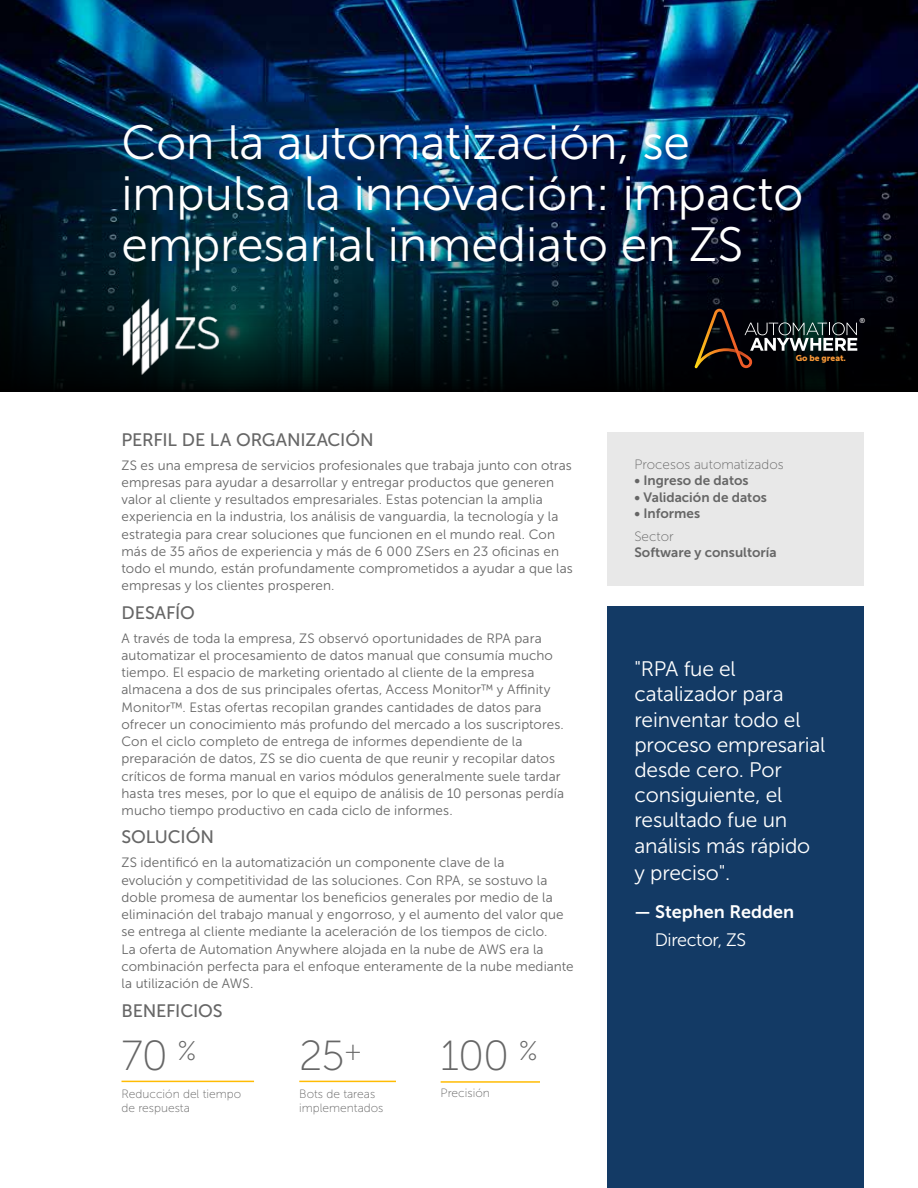
<style>
.page{position:relative;width:918px;height:1188px;background:#fff}
.page>*{position:absolute;margin:0;border:0;box-sizing:border-box;transform-origin:0 0}
.t1{font:48px/51px "Museo Sans 300";color:#fff}
.t2{font:42px "Museo Sans 100";letter-spacing:-.025em;color:#666}
.t3{font:21px/25.5px "Museo Sans 300";letter-spacing:-.01em;color:#fff}
.t4{font:18px "Museo Sans 500";letter-spacing:-.005em;color:#666}
.t5{font:18px "Museo Sans 700";color:#fff}
.t6{font:18px "Museo Sans 300";letter-spacing:-.025em;color:#fff}
.t7{font:13.5px/17.2px "Museo Sans 300";letter-spacing:.01em;color:#666}
.t8{font:13.5px "Museo Sans 700";color:#666}
.t9{font:13.5px "Museo Sans 100";color:#666}
.t10{font:12px/14.4px "Museo Sans 100";color:#666}
.t11{font:8.4px "Museo Sans 900";color:#f79837}
.t12{font:7.05px "Museo Sans 500";color:#fff}
</style>
<div class="page">
<svg style="left:0;top:0;width:918px;height:392px;background:#031d38"></svg>
<svg style="left:694px;top:309px;width:163px;height:59px;background:#282825"></svg>
<div style="left:608px;top:432px;width:256px;height:153px;background:#e8e8e8"></div>
<hr style="left:441px;top:1081px;width:99px;height:2px;background:#ffbc03">
<hr style="left:299px;top:1081px;width:97px;height:1px;background:#ffbc03">
<img style="left:98px;top:273px;width:146px;height:119px">
<hr style="left:122px;top:1081px;width:132px;height:1px;background:#ffbc03">
<div style="left:608px;top:607px;width:256px;height:581px;background:#133a65"></div>
<h1 class="t1" style="left:122px;top:117px;width:683px">Con la automatización, se impulsa la innovación: impacto empresarial inmediato en ZS</h1>
<p class="t11" style="left:796px;top:353px;width:52px">Go be great.</p>
<p class="t12" style="left:859px;top:317px;width:7px">®</p>
<h3 class="t4" style="left:122px;top:429px;width:254px">PERFIL DE LA ORGANIZACIÓN</h3>
<p class="t7" style="left:122px;top:456px;width:453px">ZS es una empresa de servicios profesionales que trabaja junto con otras empresas para ayudar a desarrollar y entregar productos que generen valor al cliente y resultados empresariales. Estas potencian la amplia experiencia en la industria, los análisis de vanguardia, la tecnología y la estrategia para crear soluciones que funcionen en el mundo real. Con más de 35 años de experiencia y más de 6 000 ZSers en 23 oficinas en todo el mundo, están profundamente comprometidos a ayudar a que las empresas y los clientes prosperen.</p>
<h3 class="t4" style="left:122px;top:603px;width:75px">DESAFÍO</h3>
<p class="t7" style="left:122px;top:629px;width:444px">A través de toda la empresa, ZS observó oportunidades de RPA para automatizar el procesamiento de datos manual que consumía mucho tiempo. El espacio de marketing orientado al cliente de la empresa almacena a dos de sus principales ofertas, Access Monitor™ y Affinity Monitor™. Estas ofertas recopilan grandes cantidades de datos para ofrecer un conocimiento más profundo del mercado a los suscriptores.<br>Con el ciclo completo de entrega de informes dependiente de la preparación de datos, ZS se dio cuenta de que reunir y recopilar datos críticos de forma manual en varios módulos generalmente suele tardar hasta tres meses, por lo que el equipo de análisis de 10 personas perdía mucho tiempo productivo en cada ciclo de informes.</p>
<h3 class="t4" style="left:122px;top:827px;width:94px">SOLUCIÓN</h3>
<p class="t7" style="left:122px;top:854px;width:454px">ZS identificó en la automatización un componente clave de la<br>evolución y competitividad de las soluciones. Con RPA, se sostuvo la doble promesa de aumentar los beneficios generales por medio de la eliminación del trabajo manual y engorroso, y el aumento del valor que se entrega al cliente mediante la aceleración de los tiempos de ciclo.<br>La oferta de Automation Anywhere alojada en la nube de AWS era la combinación perfecta para el enfoque enteramente de la nube mediante la utilización de AWS.</p>
<h3 class="t4" style="left:122px;top:1000px;width:103px">BENEFICIOS</h3>
<h2 class="t2" style="left:122px;top:1034px;width:76px">70 <sup>%</sup></h2>
<p class="t10" style="left:122px;top:1087px;width:121px">Reducción del tiempo de respuesta</p>
<h2 class="t2" style="left:299px;top:1034px;width:65px">25<sup>+</sup></h2>
<p class="t10" style="left:299px;top:1087px;width:86px">Bots de tareas implementados</p>
<h2 class="t2" style="left:441px;top:1034px;width:99px">100 <sup>%</sup></h2>
<p class="t10" style="left:441px;top:1086px;width:51px">Precisión</p>
<p class="t9" style="left:634px;top:457px;width:151px">Procesos automatizados</p>
<p class="t8" style="left:634px;top:473px;width:116px">• Ingreso de datos</p>
<p class="t8" style="left:634px;top:489px;width:134px">• Validación de datos</p>
<p class="t8" style="left:634px;top:506px;width:67px">• Informes</p>
<p class="t9" style="left:634px;top:529px;width:41px">Sector</p>
<p class="t8" style="left:634px;top:545px;width:144px">Software y consultoría</p>
<h3 class="t3" style="left:634px;top:656px;width:193px">"RPA fue el catalizador para reinventar todo el proceso empresarial desde cero. Por consiguiente, el resultado fue un análisis más rápido y preciso".</h3>
<h3 class="t5" style="left:634px;top:902px;width:161px">— Stephen Redden</h3>
<h3 class="t6" style="left:655px;top:930px;width:93px">Director, ZS</h3>
</div>
